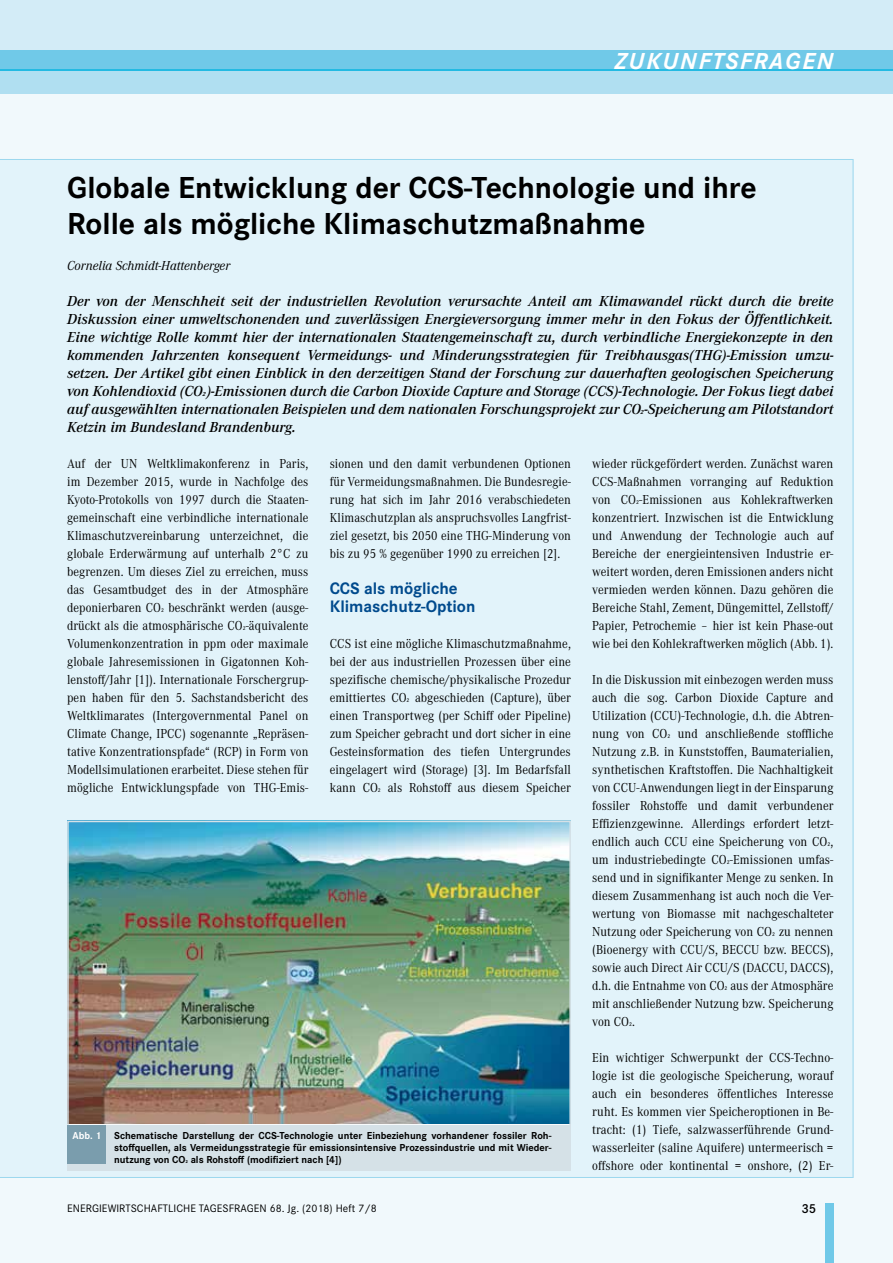
<style>
.page{position:relative;width:893px;height:1263px;background:#fff}
.page>*{position:absolute;margin:0;border:0;box-sizing:border-box;transform-origin:0 0}
.t1{font:700 31.5px/36px "Corporate S";color:#000}
.t2{font:italic 700 24px "Corporate S";letter-spacing:.075em;color:#fff}
.t3{font:700 17.25px/18px "Corporate S";color:#004a8d}
.t4{font:italic 600 15px/18px "Corporate A";color:#000;text-align:justify}
.t5{font:13.5px/18px "Corporate A";letter-spacing:.005em;color:#000;text-align:justify;scale:.92 1}
.t6{font:13.5px/18px "Corporate A";letter-spacing:.005em;color:#000;text-align:justify;scale:.91 1}
.t7{font:italic 13.5px "Corporate A";color:#000}
.t8{font:600 13.5px "Corporate S";color:#000}
.t9{font:11.25px "Corporate S";letter-spacing:.005em;color:#000}
.t10{font:700 10.5px/12px "Corporate S";color:#000;text-align:justify}
.s1{color:#fff}
</style>
<div class="page">
<div style="left:0;top:66px;width:893px;height:1197px;background:#f1f9fc"></div>
<div style="left:0;top:159px;width:853px;height:1019px;background:#e2f3fa"></div>
<div style="left:0;top:0;width:893px;height:71px;background:#d3ecf7"></div>
<div style="left:0;top:50px;width:893px;height:19px;background:#70c9e8"></div>
<div style="left:0;top:69px;width:893px;height:5px;background:#23bae2"></div>
<div style="left:825px;top:1203px;width:8px;height:60px;background:#70c9e8"></div>
<div style="left:0;top:71px;width:893px;height:23px;background:#b0dff1"></div>
<img style="left:70px;top:824px;width:498px;height:299px">
<div style="left:67px;top:821px;width:504px;height:305px;border:2px solid #d5e1e7"></div>
<div style="left:68px;top:1125px;width:503px;height:45px;background:#d5e1e7"></div>
<div style="left:67px;top:1125px;width:38px;height:38px;background:#7a9dad"></div>
<h2 class="t2" style="left:615px;top:47px;width:220px">ZUKUNFTSFRAGEN</h2>
<h1 class="t1" style="left:67px;top:170px;width:691px">Globale Entwicklung der CCS-Technologie und ihre<br>Rolle als mögliche Klimaschutzmaßnahme</h1>
<p class="t7" style="left:67px;top:258px;width:164px">Cornelia Schmidt-Hattenberger</p>
<p class="t4" style="left:67px;top:292px;width:768px">Der von der Menschheit seit der industriellen Revolution verursachte Anteil am Klimawandel rückt durch die breite Diskussion einer umweltschonenden und zuverlässigen Energieversorgung immer mehr in den Fokus der Öffentlichkeit.<br>Eine wichtige Rolle kommt hier der internationalen Staatengemeinschaft zu, durch verbindliche Energiekonzepte in den kommenden Jahrzenten konsequent Vermeidungs- und Minderungsstrategien für Treibhausgas(THG)-Emission umzu&shy;setzen. Der Artikel gibt einen Einblick in den derzeitigen Stand der Forschung zur dauerhaften geologischen Speicherung von Kohlendioxid (CO2)-Emissionen durch die Carbon Dioxide Capture and Storage (CCS)-Technologie. Der Fokus liegt dabei auf ausgewählten internationalen Beispielen und dem nationalen Forschungsprojekt zur CO2-Speicherung am Pilotstandort Ketzin im Bundesland Brandenburg.</p>
<p class="t6" style="left:330px;top:455px;width:267px">sionen und den damit verbundenen Optionen für Vermeidungsmaßnahmen. Die Bundesregie&shy;rung hat sich im Jahr 2016 verabschiedeten Klimaschutzplan als anspruchsvolles Langfrist&shy;ziel gesetzt, bis 2050 eine THG-Minderung von bis zu 95 % gegenüber 1990 zu erreichen [2].</p>
<p class="t3" style="left:330px;top:580px;width:147px">CCS als mögliche<br>Klimaschutz-Option</p>
<p class="t5" style="left:330px;top:635px;width:264px">CCS ist eine mögliche Klimaschutzmaßnahme, bei der aus industriellen Prozessen über eine spezifische chemische/physikalische Prozedur emittiertes CO2 abgeschieden (Capture), über einen Transportweg (per Schiff oder Pipeline) zum Speicher gebracht und dort sicher in eine Gesteinsformation des tiefen Untergrundes eingelagert wird (Storage) [3]. Im Bedarfsfall kann CO2 als Rohstoff aus diesem Speicher</p>
<p class="t6" style="left:67px;top:455px;width:267px">Auf der UN Weltklimakonferenz in Paris, im Dezember 2015, wurde in Nachfolge des Kyoto-Protokolls von 1997 durch die Staaten&shy;gemeinschaft eine verbindliche internationale Klimaschutzvereinbarung unterzeichnet, die globale Erderwärmung auf unterhalb 2°C zu begrenzen. Um dieses Ziel zu erreichen, muss das Gesamtbudget des in der Atmosphäre deponierbaren CO2 beschränkt werden (ausge&shy;drückt als die atmosphärische CO2-äquivalente Volumenkonzentration in ppm oder maximale globale Jahresemissionen in Gigatonnen Koh&shy;lenstoff/Jahr [1]). Internationale Forschergrup&shy;pen haben für den 5. Sachstandsbericht des Weltklimarates (Intergovernmental Panel on Climate Change, IPCC) sogenannte „Repräsen&shy;tative Konzentrationspfade“ (RCP) in Form von Modellsimulationen erarbeitet. Diese stehen für mögliche Entwicklungspfade von THG-Emis-</p>
<p class="t5" style="left:592px;top:455px;width:264px">wieder rückgefördert werden. Zunächst waren CCS-Maßnahmen vorranging auf Reduktion von CO2-Emissionen aus Kohlekraftwerken konzentriert. Inzwischen ist die Entwicklung und Anwendung der Technologie auch auf Bereiche der energieintensiven Industrie er&shy;weitert worden, deren Emissionen anders nicht vermieden werden können. Dazu gehören die Bereiche Stahl, Zement, Düngemittel, Zellstoff/ Papier, Petrochemie – hier ist kein Phase-out wie bei den Kohlekraftwerken möglich (Abb. 1).</p>
<p class="t5" style="left:592px;top:671px;width:264px">In die Diskussion mit einbezogen werden muss auch die sog. Carbon Dioxide Capture and Utilization (CCU)-Technologie, d.h. die Abtren&shy;nung von CO2 und anschließende stoffliche Nutzung z.B. in Kunststoffen, Baumaterialien, synthetischen Kraftstoffen. Die Nachhaltigkeit von CCU-Anwendungen liegt in der Einsparung fossiler Rohstoffe und damit verbundener Effizienzgewinne. Allerdings erfordert letzt&shy;endlich auch CCU eine Speicherung von CO2, um industriebedingte CO2-Emissionen umfas&shy;send und in signifikanter Menge zu senken. In diesem Zusammenhang ist auch noch die Ver&shy;wertung von Biomasse mit nachgeschalteter Nutzung oder Speicherung von CO2 zu nennen (Bioenergy with CCU/S, BECCU bzw. BECCS), sowie auch Direct Air CCU/S (DACCU, DACCS), d.h. die Entnahme von CO2 aus der Atmosphäre mit anschließender Nutzung bzw. Speicherung von CO2.</p>
<p class="t5" style="left:592px;top:1049px;width:264px">Ein wichtiger Schwerpunkt der CCS-Techno&shy;logie ist die geologische Speicherung, worauf auch ein besonderes öffentliches Interesse ruht. Es kommen vier Speicheroptionen in Be&shy;tracht: (1) Tiefe, salzwasserführende Grund&shy;wasserleiter (saline Aquifere) untermeerisch = offshore oder kontinental = onshore, (2) Er-</p>
<p class="t10" style="left:114px;top:1130px;width:439px;text-indent:-42px"><span class="s1">Abb. 1</span> Schematische Darstellung der CCS-Technologie unter Einbeziehung vorhandener fossiler Roh&shy;stoffquellen, als Vermeidungsstrategie für emissionsintensive Prozessindustrie und mit Wieder&shy;nutzung von CO2 als Rohstoff (modifiziert nach [4])</p>
<p class="t9" style="left:67px;top:1202px;width:311px">ENERGIEWIRTSCHAFTLICHE TAGESFRAGEN 68. Jg. (2018) Heft 7/8</p>
<p class="t8" style="left:801px;top:1201px;width:16px">35</p>
</div>
